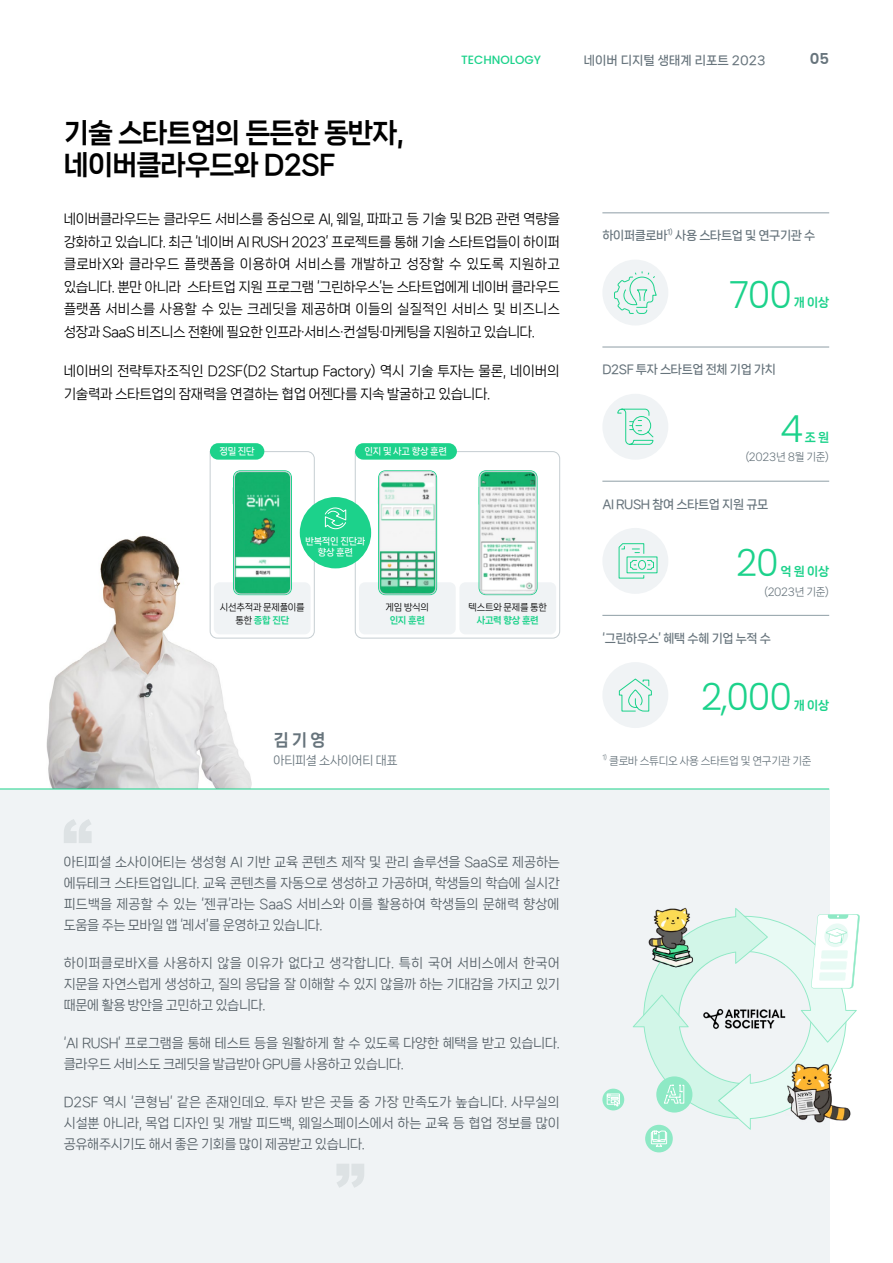
<style>
.page{position:relative;width:893px;height:1263px;background:#fff}
.page>*{position:absolute;margin:0;border:0;box-sizing:border-box;transform-origin:0 0}
.t1{font:300 37.5px "Poppins";letter-spacing:-.03em;color:#1cd28b}
.t2{font:27px/32.4px "Nanum Square Neo d Eb";letter-spacing:-.03em;color:#000}
.t3{font:16.5px "Nanum Square Neo d Eb";color:#67747c}
.t4{font:600 15px "Poppins";color:#67747c}
.t5{font:13.5px/22.5px "Nanum Square Neo b Rg";letter-spacing:-.03em;color:#000;text-align:justify}
.t6{font:13.05px/21px "Nanum Square Neo b Rg";letter-spacing:-.03em;color:#535d64;text-align:justify}
.t7{font:12px "Nanum Square Neo c Bd";letter-spacing:-.03em;color:#67747c}
.t8{font:12px "Nanum Square Neo c Bd";color:#67747c}
.t9{font:12px "Nanum Square Neo d Eb";color:#1cd28b}
.t10{font:12px "Nanum Square Neo b Rg";letter-spacing:-.03em;color:#67747c}
.t11{font:500 12px "Poppins";color:#1cd28b}
.t12{font:10.5px "Nanum Square Neo b Rg";letter-spacing:-.03em;color:#67747c}
.t13{font:9.15px "Nanum Square Neo b Rg";letter-spacing:-.03em;color:#000}
.t14{font:9.15px/11.2px "Nanum Square Neo c Bd";letter-spacing:-.03em;color:#fff;text-align:center}
.t15{font:9.15px "Nanum Square Neo d Eb";letter-spacing:-.03em;color:#1cd28b}
.t16{font:7.05px "Nanum Square Neo c Bd";color:#67747c}
.t17{font:6.15px "Nanum Square Neo b Rg";color:#67747c}
.s1{font-family:"Nanum Square Neo b Rg";color:#000}
</style>
<div class="page">
<img style="left:25px;top:523px;width:266px;height:266px">
<div style="left:0;top:789px;width:829px;height:474px;background:#f0f3f5"></div>
<svg style="left:64px;top:819px;width:28px;height:24px"></svg>
<svg style="left:336px;top:1164px;width:28px;height:24px"></svg>
<hr style="left:0;top:789px;width:829px;height:1px;background:#1cd28b">
<hr style="left:602px;top:213px;width:227px;height:1px;background:#8e9ea6">
<div style="left:602px;top:260px;width:66px;height:65px;background:#f0f3f5;border-radius:50%"></div>
<svg style="left:614px;top:271px;width:43px;height:43px"></svg>
<svg style="left:210px;top:451px;width:105px;height:187px"></svg>
<svg style="left:355px;top:451px;width:205px;height:187px"></svg>
<div style="left:210px;top:443px;width:54px;height:17px;background:#1cd28b;border-radius:8px"></div>
<div style="left:355px;top:443px;width:102px;height:17px;background:#1cd28b;border-radius:8px"></div>
<div style="left:300px;top:497px;width:71px;height:71px;background:#1cd28b;border-radius:50%"></div>
<svg style="left:324px;top:507px;width:23px;height:22px"></svg>
<hr style="left:602px;top:481px;width:227px;height:1px;background:#8e9ea6">
<div style="left:602px;top:528px;width:66px;height:66px;background:#f0f3f5;border-radius:50%"></div>
<svg style="left:618px;top:543px;width:40px;height:36px"></svg>
<hr style="left:602px;top:347px;width:227px;height:1px;background:#8e9ea6">
<div style="left:602px;top:394px;width:66px;height:66px;background:#f0f3f5;border-radius:50%"></div>
<svg style="left:617px;top:408px;width:37px;height:37px"></svg>
<div style="left:645px;top:1125px;width:28px;height:27px;background:#8ee9c5;border-radius:50%"></div>
<div style="left:602px;top:1089px;width:22px;height:21px;background:#8ee9c5;border-radius:50%"></div>
<svg style="left:633px;top:908px;width:227px;height:239px"></svg>
<svg style="left:607px;top:1093px;width:13px;height:14px"></svg>
<hr style="left:602px;top:615px;width:227px;height:1px;background:#8e9ea6">
<div style="left:602px;top:662px;width:66px;height:66px;background:#f0f3f5;border-radius:50%"></div>
<svg style="left:619px;top:678px;width:33px;height:34px"></svg>
<p class="t11" style="left:461px;top:53px;width:82px">TECHNOLOGY</p>
<p class="t8" style="left:584px;top:54px;width:183px">네이버 디지털 생태계 리포트 2023</p>
<p class="t4" style="left:810px;top:50px;width:21px">05</p>
<h2 class="t2" style="left:64px;top:117px;width:342px">기술 스타트업의 든든한 동반자, 네이버클라우드와 D2SF</h2>
<p class="t5" style="left:64px;top:209px;width:498px">네이버클라우드는 클라우드 서비스를 중심으로 AI, 웨일, 파파고 등 기술 및 B2B 관련 역량을 강화하고 있습니다. 최근 ‘네이버 AI RUSH 2023’ 프로젝트를 통해 기술 스타트업들이 하이퍼 클로바X와 클라우드 플랫폼을 이용하여 서비스를 개발하고 성장할 수 있도록 지원하고 있습니다. 뿐만 아니라 스타트업 지원 프로그램 ‘그린하우스’는 스타트업에게 네이버 클라우드 플랫폼 서비스를 사용할 수 있는 크레딧을 제공하며 이들의 실질적인 서비스 및 비즈니스 성장과 SaaS 비즈니스 전환에 필요한 인프라·서비스·컨설팅·마케팅을 지원하고 있습니다.</p>
<p class="t5" style="left:64px;top:361px;width:497px">네이버의 전략투자조직인 D2SF(D2 Startup Factory) 역시 기술 투자는 물론, 네이버의 기술력과 스타트업의 잠재력을 연결하는 협업 어젠다를 지속 발굴하고 있습니다.</p>
<p class="t14" style="left:219px;top:446px;width:37px">정밀 진단</p>
<p class="t14" style="left:365px;top:446px;width:84px">인지 및 사고 향상 훈련</p>
<p class="t14" style="left:305px;top:536px;width:62px">반복적인 진단과 향상 훈련</p>
<p class="t13" style="left:220px;top:602px;width:86px">시선추적과 문제풀이를</p>
<p class="t15" style="left:235px;top:615px;width:55px"><span class="s1">통한</span> 종합 진단</p>
<p class="t13" style="left:386px;top:602px;width:45px">게임 방식의</p>
<p class="t15" style="left:390px;top:615px;width:37px">인지 훈련</p>
<p class="t13" style="left:469px;top:602px;width:80px">텍스트와 문제를 통한</p>
<p class="t15" style="left:477px;top:615px;width:64px">사고력 향상 훈련</p>
<p class="t7" style="left:602px;top:229px;width:67px">하이퍼클로바</p>
<p class="t16" style="left:667px;top:228px;width:7px">1)</p>
<p class="t7" style="left:675px;top:229px;width:142px">사용 스타트업 및 연구기관 수</p>
<h1 class="t1" style="left:729px;top:273px;width:64px">700</h1>
<p class="t9" style="left:794px;top:296px;width:37px">개 이상</p>
<p class="t7" style="left:602px;top:363px;width:175px">D2SF 투자 스타트업 전체 기업 가치</p>
<h1 class="t1" style="left:780px;top:407px;width:24px">4</h1>
<p class="t9" style="left:805px;top:430px;width:26px">조 원</p>
<p class="t12" style="left:745px;top:452px;width:85px">(2023년 8월 기준)</p>
<p class="t7" style="left:602px;top:497px;width:167px">AI RUSH 참여 스타트업 지원 규모</p>
<h1 class="t1" style="left:736px;top:541px;width:44px">20</h1>
<p class="t9" style="left:780px;top:565px;width:50px">억 원 이상</p>
<p class="t12" style="left:764px;top:586px;width:67px">(2023년 기준)</p>
<p class="t7" style="left:602px;top:632px;width:170px">‘그린하우스’ 혜택 수혜 기업 누적 수</p>
<h1 class="t1" style="left:701px;top:675px;width:92px">2,000</h1>
<p class="t9" style="left:794px;top:699px;width:37px">개 이상</p>
<p class="t3" style="left:274px;top:731px;width:54px">김 기 영</p>
<p class="t10" style="left:274px;top:753px;width:126px">아티피셜 소사이어티 대표</p>
<p class="t17" style="left:602px;top:754px;width:6px">1)</p>
<p class="t12" style="left:609px;top:755px;width:204px">클로바 스튜디오 사용 스타트업 및 연구기관 기준</p>
<p class="t6" style="left:64px;top:852px;width:498px">아티피셜 소사이어티는 생성형 AI 기반 교육 콘텐츠 제작 및 관리 솔루션을 SaaS로 제공하는 에듀테크 스타트업입니다. 교육 콘텐츠를 자동으로 생성하고 가공하며, 학생들의 학습에 실시간 피드백을 제공할 수 있는 ‘젠큐’라는 SaaS 서비스와 이를 활용하여 학생들의 문해력 향상에 도움을 주는 모바일 앱 ‘레서’를 운영하고 있습니다.</p>
<p class="t6" style="left:64px;top:953px;width:498px">하이퍼클로바X를 사용하지 않을 이유가 없다고 생각합니다. 특히 국어 서비스에서 한국어 지문을 자연스럽게 생성하고, 질의 응답을 잘 이해할 수 있지 않을까 하는 기대감을 가지고 있기 때문에 활용 방안을 고민하고 있습니다.</p>
<p class="t6" style="left:64px;top:1033px;width:498px">‘AI RUSH’ 프로그램을 통해 테스트 등을 원활하게 할 수 있도록 다양한 혜택을 받고 있습니다. 클라우드 서비스도 크레딧을 발급받아 GPU를 사용하고 있습니다.</p>
<p class="t6" style="left:64px;top:1092px;width:498px">D2SF 역시 ‘큰형님’ 같은 존재인데요. 투자 받은 곳들 중 가장 만족도가 높습니다. 사무실의 시설뿐 아니라, 목업 디자인 및 개발 피드백, 웨일스페이스에서 하는 교육 등 협업 정보를 많이 공유해주시기도 해서 좋은 기회를 많이 제공받고 있습니다.</p>
</div>
